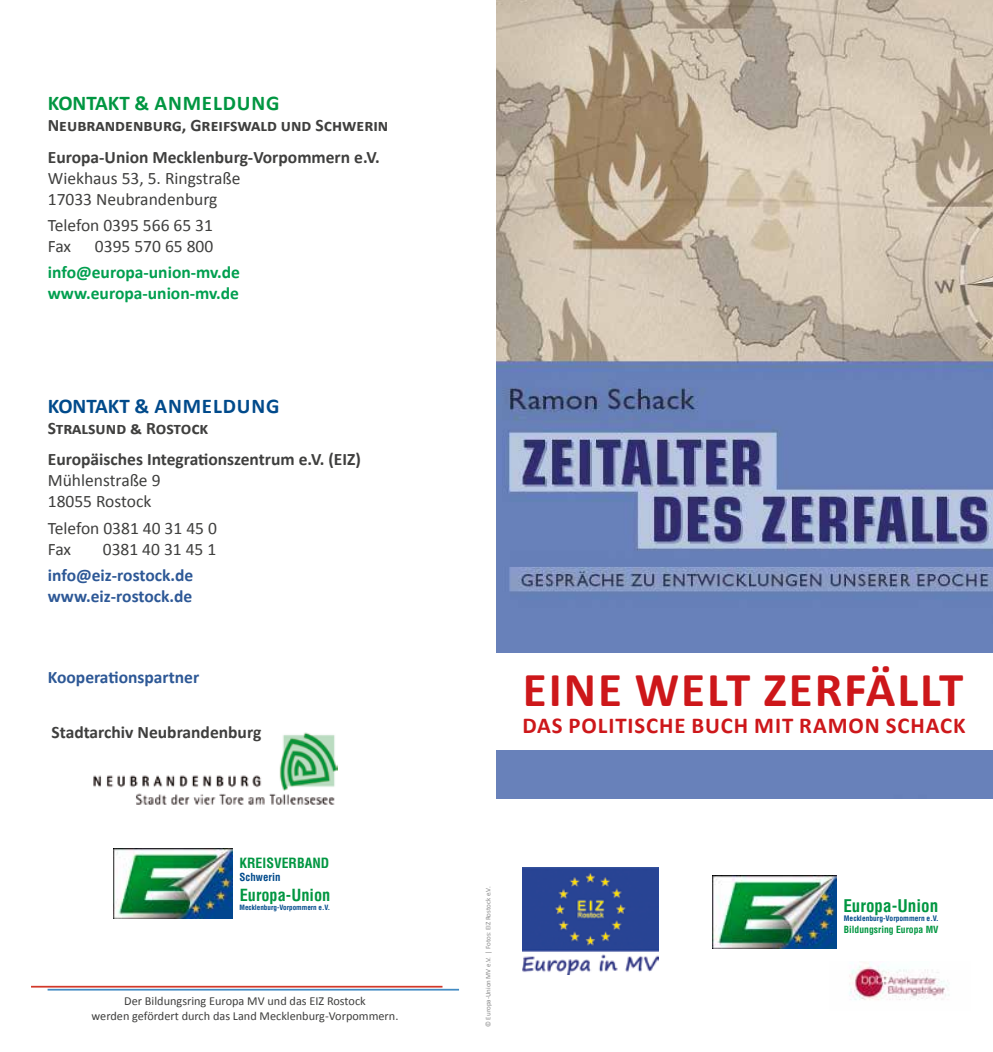
<style>
.page{position:relative;width:993px;height:1052px;background:#fff}
.page>*{position:absolute;margin:0;border:0;box-sizing:border-box;transform-origin:0 0}
.t1{font:700 49px "Calibri";letter-spacing:.04em;color:#cd171a}
.t2{font:700 22.75px "Calibri";letter-spacing:.04em;color:#cd171a}
.t3{font:700 21px "Calibri";letter-spacing:.04em;color:#009641}
.t4{font:700 21px "Calibri";letter-spacing:.04em;color:#004a8b}
.t5{font:700 17.5px/31.5px "Calibri";color:#3f3f3e}
.t6{font:17.5px/21px "Calibri";color:#3f3f3e}
.t7{font:700 17.5px/21px "Calibri";color:#2d5896}
.t8{font:700 17.5px/21px "Calibri";color:#009f4f}
.t9{font:700 condensed 17.15px "Helvetica";color:#009641}
.t10{font:700 condensed 16.28px "Helvetica";color:#009641}
.t11{font:700 condensed 13.83px "Helvetica";color:#009641}
.t12{font:12.25px/14.7px "Calibri";color:#3f3f3e;text-align:center}
.t13{font:700 condensed 10.85px "Helvetica";color:#004a8b}
.t14{font:700 condensed 9.62px "Helvetica";color:#009641}
.t15{font:700 condensed 7.35px "Helvetica";color:#004a8b}
.t16{font:700 condensed 7.17px "Helvetica";color:#004a8b}
.t17{font:7px "Calibri";color:#878787}
</style>
<div class="page">
<hr style="left:31px;top:986px;width:411px;height:1px;background:#d23829">
<hr style="left:48px;top:989px;width:411px;height:1px;background:#428bc3">
<img style="left:496px;top:0;width:496px;height:799px">
<img style="left:712px;top:875px;width:124px;height:73px">
<img style="left:849px;top:962px;width:100px;height:38px">
<div style="left:490px;top:653px;width:502px;height:96px;background:#fff"></div>
<img style="left:522px;top:867px;width:136px;height:107px">
<img style="left:93px;top:732px;width:244px;height:73px">
<img style="left:114px;top:848px;width:118px;height:70px">
<p class="t3" style="left:48px;top:90px;width:233px">KONTAKT &amp; ANMELDUNG</p>
<p class="t5" style="left:48px;top:109px;width:342px">Neubrandenburg, Greifswald und Schwerin<br>Europa-Union Mecklenburg-Vorpommern e.V.</p>
<p class="t6" style="left:48px;top:167px;width:194px">Wiekhaus 53, 5. Ringstraße<br>17033 Neubrandenburg</p>
<p class="t6" style="left:48px;top:215px;width:167px">Telefon 0395 566 65 31<br>Fax</p>
<p class="t6" style="left:95px;top:236px;width:120px">0395 570 65 800</p>
<p class="t8" style="left:48px;top:262px;width:194px">info@europa-union-mv.de www.europa-union-mv.de</p>
<p class="t4" style="left:48px;top:392px;width:233px">KONTAKT &amp; ANMELDUNG</p>
<p class="t5" style="left:48px;top:412px;width:314px">Stralsund &amp; Rostock<br>Europäisches Integrationszentrum e.V. (EIZ)</p>
<p class="t6" style="left:48px;top:470px;width:114px">Mühlenstraße 9<br>18055 Rostock</p>
<p class="t6" style="left:48px;top:517px;width:171px">Telefon 0381 40 31 45 0<br>Fax</p>
<p class="t6" style="left:103px;top:538px;width:115px">0381 40 31 45 1</p>
<p class="t7" style="left:48px;top:564px;width:147px">info@eiz-rostock.de www.eiz-rostock.de</p>
<p class="t7" style="left:48px;top:666px;width:153px">Kooperationspartner</p>
<p class="t5" style="left:51px;top:716px;width:211px">Stadtarchiv Neubrandenburg</p>
<p class="t11" style="left:239px;top:854px;width:91px">KREISVERBAND</p>
<p class="t13" style="left:239px;top:870px;width:42px">Schwerin</p>
<p class="t10" style="left:239px;top:884px;width:92px">Europa-Union</p>
<p class="t16" style="left:239px;top:902px;width:92px">Mecklenburg-Vorpommern e.V.</p>
<p class="t12" style="left:92px;top:994px;width:308px">Der Bildungsring Europa MV und das EIZ Rostock<br>werden gefördert durch das Land Mecklenburg-Vorpommern.</p>
<h1 class="t1" style="left:522px;top:658px;width:442px">EINE WELT ZERFÄLLT</h1>
<h2 class="t2" style="left:522px;top:711px;width:444px">DAS POLITISCHE BUCH MIT RAMON SCHACK</h2>
<p class="t17" style="left:483px;top:1027px;width:142px;rotate:-90deg">© Europa-Union MV e.V. | Fotos: EIZ Rostock e.V.</p>
<p class="t9" style="left:843px;top:895px;width:96px">Europa-Union</p>
<p class="t14" style="left:843px;top:923px;width:96px">Bildungsring Europa MV</p>
<p class="t15" style="left:843px;top:914px;width:96px">Mecklenburg-Vorpommern e.V.</p>
</div>
